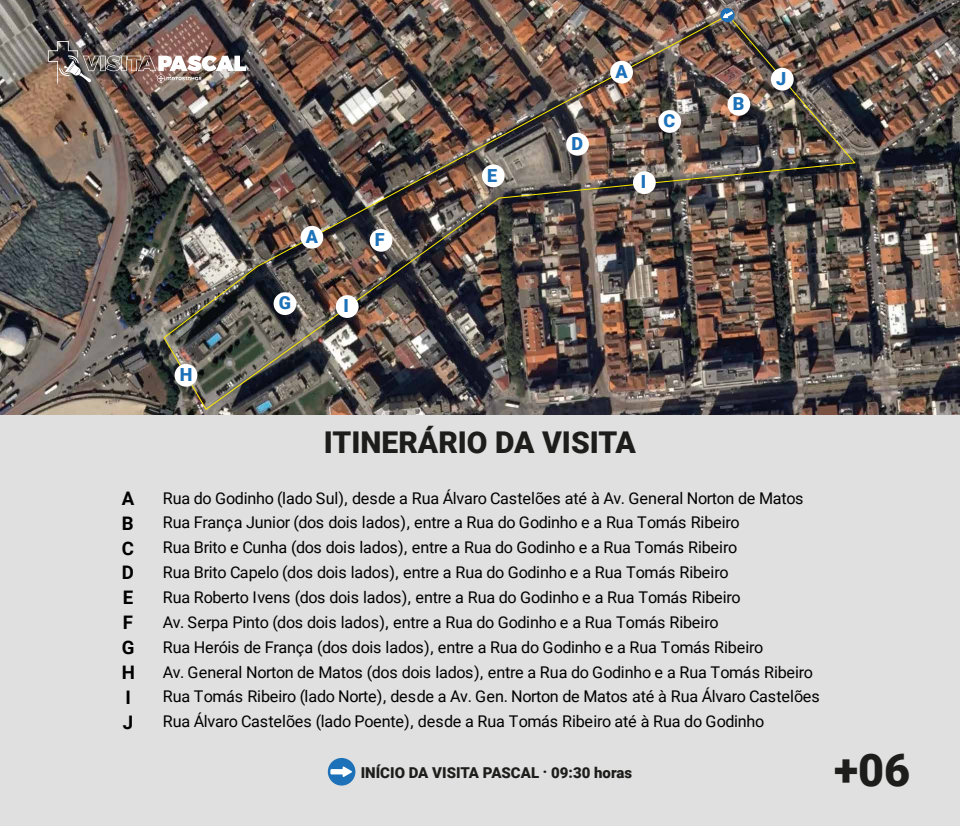
<style>
.page{position:relative;width:960px;height:826px;background:#fff}
.page>*{position:absolute;margin:0;border:0;box-sizing:border-box;transform-origin:0 0}
.t1{font:900 45px "Roboto";color:#1d1d1b}
.t2{font:900 30px "Roboto";color:#1d1d1b}
.t3{font:700 18.65px "Roboto";color:#000}
.t4{font:900 18px "Roboto";color:#1d71b8}
.t5{font:16.15px "Roboto";letter-spacing:-.015em;color:#000}
.t6{font:900 15px "Roboto";color:#1d1d1b}
</style>
<div class="page">
<div style="left:0;top:398px;width:960px;height:428px;background:#e0e0e0"></div>
<img style="left:0;top:0;width:960px;height:414px">
<div style="left:328px;top:758px;width:27px;height:27px;background:#1d71b8;border-radius:50%"></div>
<svg style="left:330px;top:766px;width:22px;height:11px"></svg>
<img style="left:48px;top:41px;width:115px;height:43px">
<img style="left:163px;top:14px;width:694px;height:397px">
<div style="left:610px;top:61px;width:23px;height:23px;background:#fff;border-radius:50%"></div>
<div style="left:301px;top:226px;width:22px;height:23px;background:#fff;border-radius:50%"></div>
<div style="left:336px;top:295px;width:23px;height:23px;background:#fff;border-radius:50%"></div>
<div style="left:633px;top:171px;width:23px;height:23px;background:#fff;border-radius:50%"></div>
<svg style="left:719px;top:7px;width:17px;height:16px"></svg>
<div style="left:727px;top:93px;width:23px;height:23px;background:#fff;border-radius:50%"></div>
<div style="left:175px;top:364px;width:22px;height:22px;background:#fff;border-radius:50%"></div>
<div style="left:771px;top:68px;width:23px;height:23px;background:#fff;border-radius:50%"></div>
<p class="t4" style="left:180px;top:362px;width:14px">H</p>
<p class="t4" style="left:306px;top:224px;width:14px">A</p>
<p class="t4" style="left:279px;top:290px;width:14px">G</p>
<p class="t4" style="left:344px;top:293px;width:7px">I</p>
<p class="t4" style="left:375px;top:227px;width:11px">F</p>
<p class="t4" style="left:487px;top:163px;width:12px">E</p>
<p class="t4" style="left:571px;top:131px;width:13px">D</p>
<p class="t4" style="left:615px;top:59px;width:14px">A</p>
<p class="t4" style="left:664px;top:108px;width:13px">C</p>
<p class="t4" style="left:641px;top:169px;width:7px">I</p>
<h2 class="t2" style="left:324px;top:421px;width:314px">ITINERÁRIO DA VISITA</h2>
<p class="t4" style="left:733px;top:91px;width:13px">B</p>
<p class="t4" style="left:776px;top:66px;width:12px">J</p>
<p class="t3" style="left:122px;top:485px;width:14px">A</p>
<p class="t5" style="left:163px;top:486px;width:642px">Rua do Godinho (lado Sul), desde a Rua Álvaro Castelões até à Av. General Norton de Matos</p>
<p class="t3" style="left:122px;top:510px;width:13px">B</p>
<p class="t5" style="left:163px;top:511px;width:578px">Rua França Junior (dos dois lados), entre a Rua do Godinho e a Rua Tomás Ribeiro</p>
<p class="t3" style="left:122px;top:534px;width:14px">C</p>
<p class="t5" style="left:163px;top:536px;width:576px">Rua Brito e Cunha (dos dois lados), entre a Rua do Godinho e a Rua Tomás Ribeiro</p>
<p class="t3" style="left:122px;top:559px;width:14px">D</p>
<p class="t5" style="left:163px;top:561px;width:567px">Rua Brito Capelo (dos dois lados), entre a Rua do Godinho e a Rua Tomás Ribeiro</p>
<p class="t3" style="left:123px;top:584px;width:12px">E</p>
<p class="t5" style="left:163px;top:586px;width:580px">Rua Roberto Ivens (dos dois lados), entre a Rua do Godinho e a Rua Tomás Ribeiro</p>
<p class="t3" style="left:123px;top:609px;width:12px">F</p>
<p class="t5" style="left:163px;top:610px;width:557px">Av. Serpa Pinto (dos dois lados), entre a Rua do Godinho e a Rua Tomás Ribeiro</p>
<p class="t3" style="left:122px;top:634px;width:14px">G</p>
<p class="t5" style="left:163px;top:635px;width:602px">Rua Heróis de França (dos dois lados), entre a Rua do Godinho e a Rua Tomás Ribeiro</p>
<p class="t3" style="left:122px;top:659px;width:15px">H</p>
<p class="t5" style="left:163px;top:660px;width:652px">Av. General Norton de Matos (dos dois lados), entre a Rua do Godinho e a Rua Tomás Ribeiro</p>
<p class="t3" style="left:125px;top:684px;width:7px">I</p>
<p class="t5" style="left:163px;top:685px;width:659px">Rua Tomás Ribeiro (lado Norte), desde a Av. Gen. Norton de Matos até à Rua Álvaro Castelões</p>
<p class="t3" style="left:123px;top:708px;width:12px">J</p>
<p class="t5" style="left:163px;top:710px;width:603px">Rua Álvaro Castelões (lado Poente), desde a Rua Tomás Ribeiro até à Rua do Godinho</p>
<p class="t6" style="left:361px;top:761px;width:273px">INÍCIO DA VISITA PASCAL . 09:30 horas</p>
<h1 class="t1" style="left:834px;top:738px;width:78px">+06</h1>
</div>
